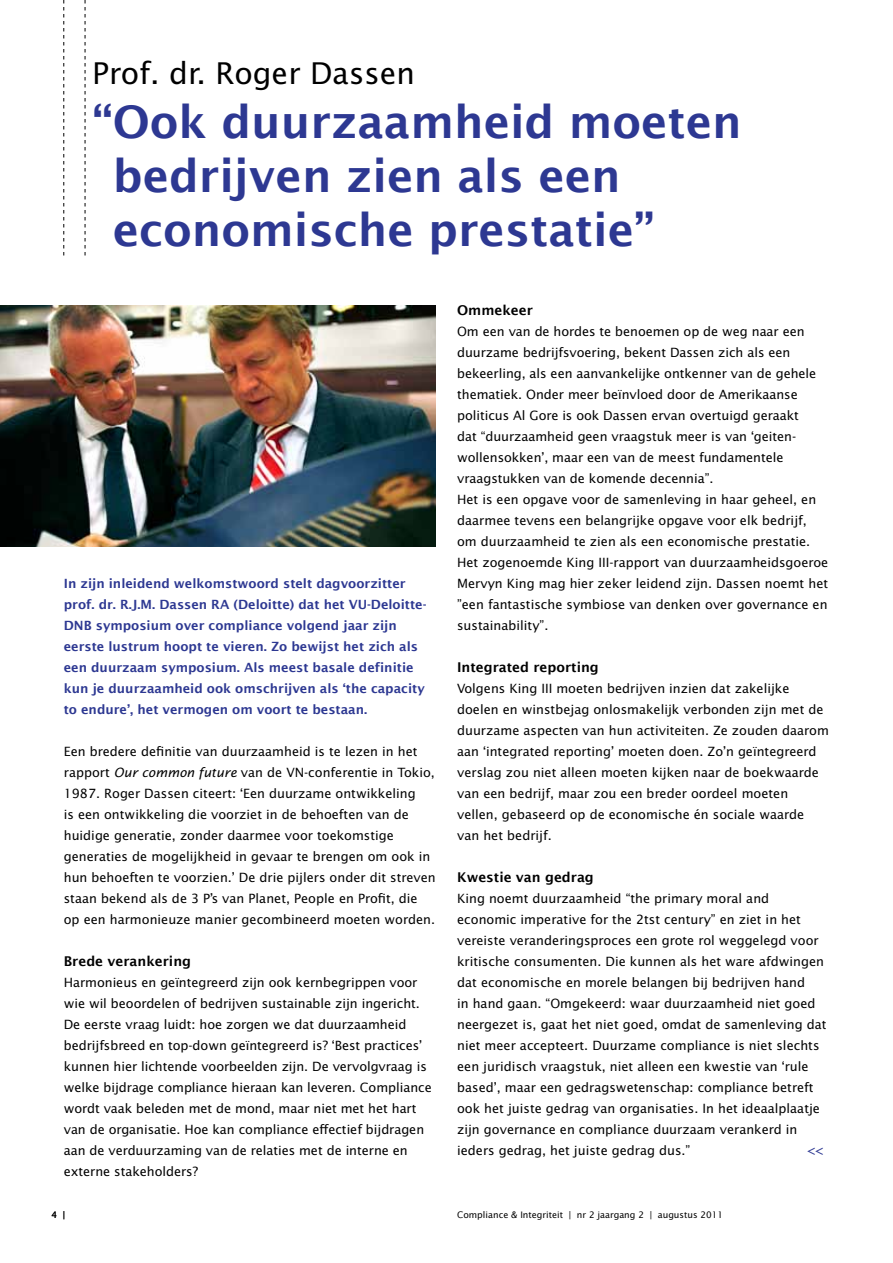
<style>
.page{position:relative;width:893px;height:1263px;background:#fff}
.page>*{position:absolute;margin:0;border:0;box-sizing:border-box;transform-origin:0 0}
.t1{font:600 45px/54px "Lucida Sans";color:#2d3892}
.t2{font:30px "Lucida Sans";color:#000}
.t3{font:600 13.5px "Lucida Sans";color:#000}
.t4{font:12.75px/21px "Lucida Sans";color:#000}
.t5{font:600 12.75px/21px "Lucida Sans";color:#2d3892}
.t6{font:12.75px "Lucida Sans";color:#2d3892}
.t7{font:9px "Lucida Sans";color:#000}
.s1{font-style:italic}
</style>
<div class="page">
<img style="left:0;top:306px;width:436px;height:240px">
<svg style="left:63px;top:0;width:1px;height:256px"></svg>
<svg style="left:85px;top:0;width:1px;height:256px"></svg>
<h2 class="t2" style="left:92px;top:55px;width:324px">Prof. dr. Roger Dassen</h2>
<h1 class="t1" style="left:113px;top:95px;width:630px;text-indent:-20px">“Ook duurzaamheid moeten bedrijven zien als een economische prestatie”</h1>
<p class="t5" style="left:64px;top:573px;width:364px">In zijn inleidend welkomstwoord stelt dagvoorzitter prof. dr. R.J.M. Dassen RA (Deloitte) dat het VU-Deloitte-DNB symposium over compliance volgend jaar zijn eerste lustrum hoopt te vieren. Zo bewijst het zich als een duurzaam symposium. Als meest basale definitie kun je duurzaamheid ook omschrijven als ‘the capacity to endure’, het vermogen om voort te bestaan.</p>
<p class="t4" style="left:64px;top:741px;width:374px">Een bredere definitie van duurzaamheid is te lezen in het rapport <span class="s1">Our common future</span> van de VN-conferentie in Tokio, 1987. Roger Dassen citeert: ‘Een duurzame ontwikkeling<br>is een ontwikkeling die voorziet in de behoeften van de huidige generatie, zonder daarmee voor toekomstige generaties de mogelijkheid in gevaar te brengen om ook in hun behoeften te voorzien.’ De drie pijlers onder dit streven staan bekend als de 3 P’s van Planet, People en Profit, die op een harmonieuze manier gecombineerd moeten worden.</p>
<p class="t3" style="left:64px;top:953px;width:129px">Brede verankering</p>
<p class="t4" style="left:64px;top:972px;width:370px">Harmonieus en geïntegreerd zijn ook kernbegrippen voor wie wil beoordelen of bedrijven sustainable zijn ingericht.<br>De eerste vraag luidt: hoe zorgen we dat duurzaamheid bedrijfsbreed en top-down geïntegreerd is? ‘Best practices’ kunnen hier lichtende voorbeelden zijn. De vervolgvraag is welke bijdrage compliance hieraan kan leveren. Compliance wordt vaak beleden met de mond, maar niet met het hart van de organisatie. Hoe kan compliance effectief bijdragen aan de verduurzaming van de relaties met de interne en externe stakeholders?</p>
<p class="t7" style="left:51px;top:1209px;width:15px">4 |</p>
<p class="t3" style="left:457px;top:302px;width:77px">Ommekeer</p>
<p class="t4" style="left:457px;top:321px;width:373px">Om een van de hordes te benoemen op de weg naar een duurzame bedrijfsvoering, bekent Dassen zich als een bekeerling, als een aanvankelijke ontkenner van de gehele thematiek. Onder meer beïnvloed door de Amerikaanse politicus Al Gore is ook Dassen ervan overtuigd geraakt<br>dat “duurzaamheid geen vraagstuk meer is van ‘geiten&shy;wollensokken’, maar een van de meest fundamentele vraagstukken van de komende decennia”.<br>Het is een opgave voor de samenleving in haar geheel, en daarmee tevens een belangrijke opgave voor elk bedrijf, om duurzaamheid te zien als een economische prestatie.<br>Het zogenoemde King III-rapport van duurzaamheidsgoeroe Mervyn King mag hier zeker leidend zijn. Dassen noemt het ”een fantastische symbiose van denken over governance en sustainability”.</p>
<p class="t3" style="left:457px;top:659px;width:143px">Integrated reporting</p>
<p class="t4" style="left:457px;top:678px;width:373px">Volgens King III moeten bedrijven inzien dat zakelijke doelen en winstbejag onlosmakelijk verbonden zijn met de duurzame aspecten van hun activiteiten. Ze zouden daarom aan ‘integrated reporting’ moeten doen. Zo’n geïntegreerd verslag zou niet alleen moeten kijken naar de boekwaarde van een bedrijf, maar zou een breder oordeel moeten vellen, gebaseerd op de economische én sociale waarde van het bedrijf.</p>
<p class="t3" style="left:457px;top:869px;width:138px">Kwestie van gedrag</p>
<p class="t4" style="left:457px;top:888px;width:371px">King noemt duurzaamheid “the primary moral and economic imperative for the 2tst century” en ziet in het vereiste veranderingsproces een grote rol weggelegd voor kritische consumenten. Die kunnen als het ware afdwingen dat economische en morele belangen bij bedrijven hand<br>in hand gaan. “Omgekeerd: waar duurzaamheid niet goed neergezet is, gaat het niet goed, omdat de samenleving dat niet meer accepteert. Duurzame compliance is niet slechts een juridisch vraagstuk, niet alleen een kwestie van ‘rule based’, maar een gedragswetenschap: compliance betreft ook het juiste gedrag van organisaties. In het ideaalplaatje zijn governance en compliance duurzaam verankerd in ieders gedrag, het juiste gedrag dus.”</p>
<p class="t6" style="left:807px;top:1143px;width:18px">&lt;&lt;</p>
<p class="t7" style="left:457px;top:1209px;width:268px">Compliance &amp; Integriteit | nr 2 jaargang 2 | augustus 2011</p>
</div>
